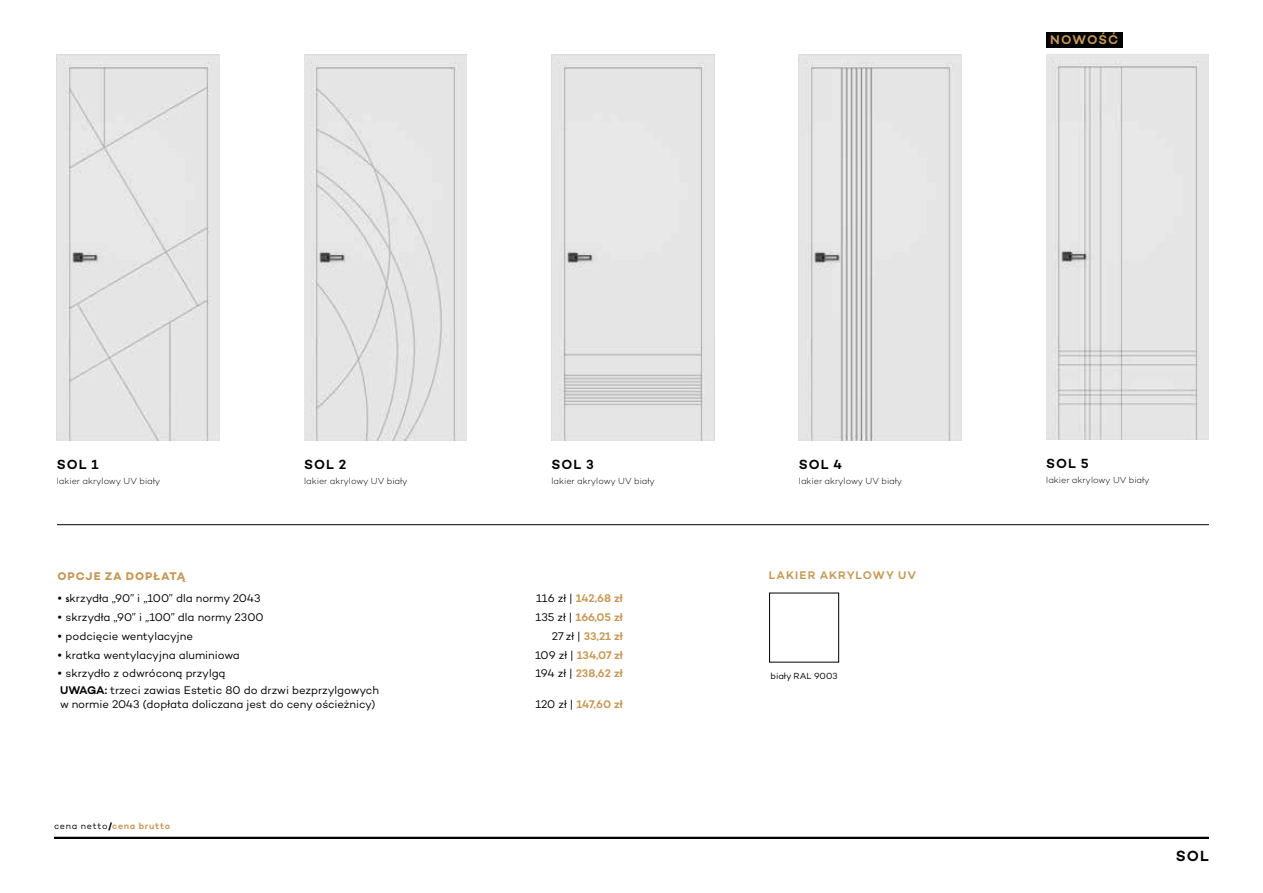
<style>
.page{position:relative;width:1263px;height:893px;background:#fff}
.page>*{position:absolute;margin:0;border:0;box-sizing:border-box;transform-origin:0 0}
.t1{font:600 15px "Campton";color:#000}
.t2{font:600 13.5px "Campton";letter-spacing:.07em;color:#000}
.t3{font:600 12.9px "Campton";letter-spacing:.075em;color:#c79957}
.t4{font:11.25px/13.6px "Campton";color:#000}
.t5{font:600 11.25px "Campton";color:#c79957}
.t6{font:600 11.25px "Campton";letter-spacing:.09em;color:#c79957}
.t7{font:700 11.25px "Campton";letter-spacing:.08em;color:#c79957}
.t8{font:300 9px "Campton";color:#000}
.t9{font:600 9px "Campton";letter-spacing:.075em;color:#c79957}
.t10{font:9px "Campton";color:#000}
.s1{font-family:"Futura PT";font-weight:500}
.s2{font-weight:400;color:#000}
.s3{font-weight:600}
.s4{font-weight:700;color:#000}
</style>
<div class="page">
<hr style="left:54px;top:837px;width:1155px;height:2px;background:#000">
<img style="left:57px;top:55px;width:163px;height:385px">
<img style="left:304px;top:55px;width:163px;height:385px">
<img style="left:552px;top:55px;width:162px;height:385px">
<img style="left:799px;top:55px;width:163px;height:385px">
<hr style="left:57px;top:524px;width:1152px;height:1px;background:#000">
<div style="left:769px;top:593px;width:70px;height:69px;border:1px solid #000"></div>
<img style="left:1046px;top:54px;width:163px;height:385px">
<div style="left:1046px;top:32px;width:76px;height:15px;background:#000"></div>
<p class="t3" style="left:1050px;top:31px;width:70px">NOWOŚĆ</p>
<p class="t2" style="left:57px;top:456px;width:43px">SOL 1</p>
<p class="t8" style="left:57px;top:475px;width:105px">lakier akrylowy UV biały</p>
<p class="t2" style="left:304px;top:456px;width:44px">SOL 2</p>
<p class="t8" style="left:304px;top:475px;width:105px">lakier akrylowy UV biały</p>
<p class="t2" style="left:552px;top:456px;width:44px">SOL 3</p>
<p class="t8" style="left:552px;top:475px;width:105px">lakier akrylowy UV biały</p>
<p class="t7" style="left:58px;top:569px;width:129px">OPCJE ZA DOPŁATĄ</p>
<p class="t4" style="left:54px;top:591px;width:208px"><span class="s1">•s</span>krzydła „90” i „100” dla normy 2043</p>
<p class="t5" style="left:536px;top:591px;width:88px"><span class="s2">116 zł |</span> 142,68 zł</p>
<p class="t4" style="left:54px;top:610px;width:211px"><span class="s1">•</span>skrzydła „90” i „100” dla normy 2300</p>
<p class="t5" style="left:536px;top:610px;width:88px"><span class="s2">135 zł |</span> 166,05 zł</p>
<p class="t4" style="left:54px;top:629px;width:140px"><span class="s1">•</span>podcięcie wentylacyjne</p>
<p class="t5" style="left:552px;top:629px;width:72px"><span class="s2">27 zł |</span> 33,21 zł</p>
<p class="t4" style="left:54px;top:648px;width:187px"><span class="s1">•</span>kratka wentylacyjna aluminiowa</p>
<p class="t5" style="left:535px;top:648px;width:89px"><span class="s2">109 zł |</span> 134,07 zł</p>
<p class="t4" style="left:54px;top:666px;width:173px"><span class="s1">•</span>skrzydło z odwróconą przylgą</p>
<p class="t5" style="left:536px;top:666px;width:88px"><span class="s2">194 zł |</span> 238,62 zł</p>
<p class="t4" style="left:60px;top:684px;width:320px"><span class="s3">UWAGA:</span> trzeci zawias Estetic 80 do drzwi bezprzylgowych w normie 2043 (dopłata doliczana jest do ceny ościeżnicy)</p>
<p class="t5" style="left:535px;top:697px;width:89px"><span class="s2">120 zł |</span> 147,60 zł</p>
<p class="t9" style="left:54px;top:820px;width:118px"><span class="s2">cena netto</span><span class="s4">/</span>cena brutto</p>
<p class="t2" style="left:799px;top:456px;width:45px">SOL 4</p>
<p class="t8" style="left:799px;top:475px;width:105px">lakier akrylowy UV biały</p>
<p class="t6" style="left:769px;top:568px;width:149px">LAKIER AKRYLOWY UV</p>
<p class="t10" style="left:771px;top:670px;width:69px">biały RAL 9003</p>
<p class="t2" style="left:1046px;top:455px;width:44px">SOL 5</p>
<p class="t8" style="left:1046px;top:475px;width:105px">lakier akrylowy UV biały</p>
<h1 class="t1" style="left:1176px;top:846px;width:35px">SOL</h1>
</div>
